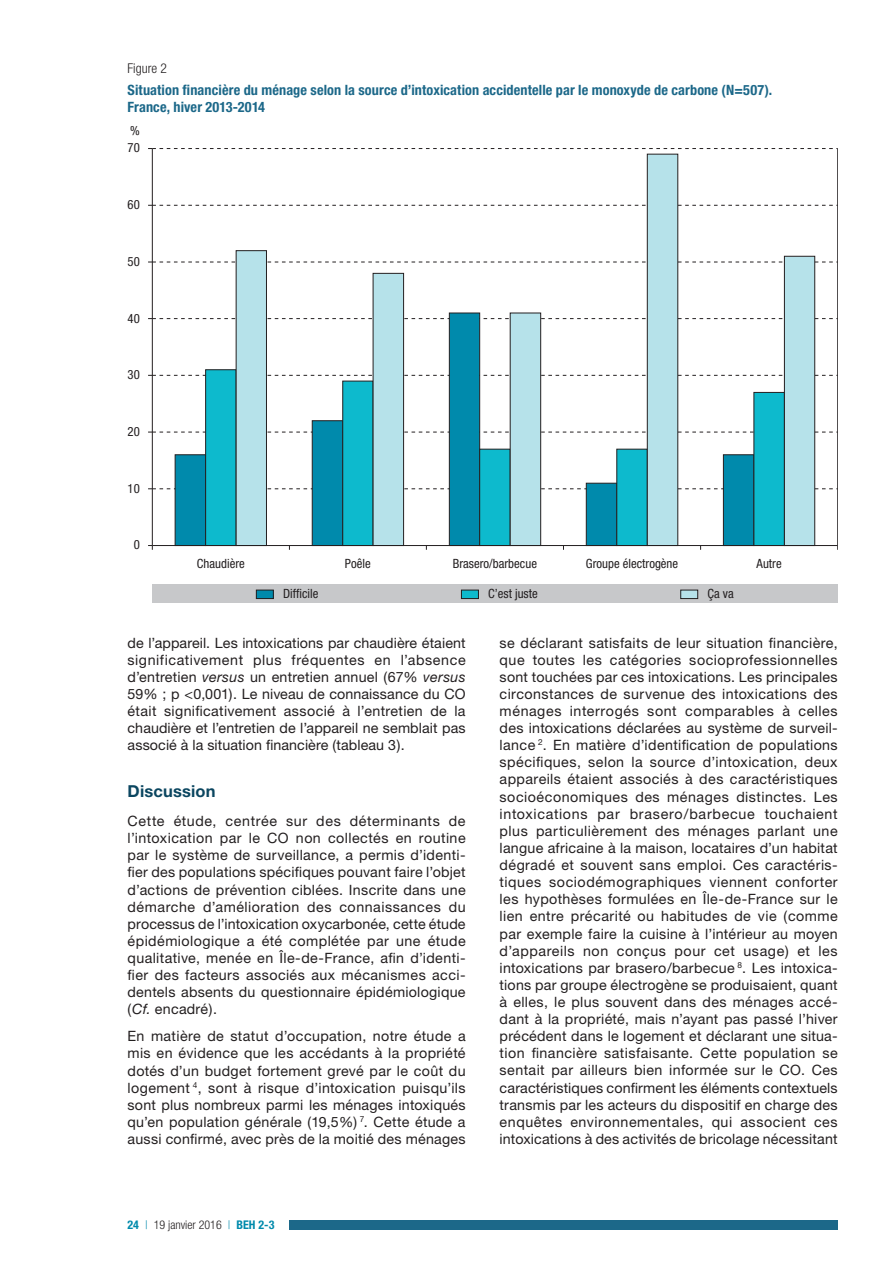
<style>
.page{position:relative;width:893px;height:1263px;background:#fff}
.page>*{position:absolute;margin:0;border:0;box-sizing:border-box;transform-origin:0 0}
.t1{font:700 16.5px "Helvetica Neue";letter-spacing:.01em;color:#0b4660}
.t2{font:14.25px/17.1px "Helvetica Neue";letter-spacing:.015em;color:#231f20;text-align:justify}
.t3{font:700 condensed 14.25px/17.1px "Helvetica Neue LT Std";letter-spacing:.01em;color:#1c6889}
.t4{font:300 condensed 13.5px "Helvetica Neue LT Std";color:#231f20}
.t5{font:condensed 12.75px "Helvetica Neue LT Std";color:#231f20}
.t6{font:300 condensed 12px "Helvetica Neue LT Std";color:#231f20}
.s1{font-style:italic}
.s2{font-family:"Helvetica Neue";font-weight:700;color:#008aac}
.s3{color:#008aac}
</style>
<div class="page">
<div style="left:289px;top:1220px;width:549px;height:10px;background:#1c6889"></div>
<div style="left:152px;top:585px;width:686px;height:18px;background:#c7c8ca"></div>
<svg style="left:175px;top:312px;width:61px;height:233px"></svg>
<svg style="left:205px;top:369px;width:31px;height:176px;background:#0eb1c2"></svg>
<svg style="left:236px;top:154px;width:579px;height:391px"></svg>
<svg style="left:148px;top:148px;width:690px;height:1px"></svg>
<svg style="left:148px;top:205px;width:689px;height:1px"></svg>
<svg style="left:148px;top:262px;width:689px;height:1px"></svg>
<svg style="left:148px;top:318px;width:689px;height:1px"></svg>
<svg style="left:148px;top:375px;width:689px;height:1px"></svg>
<svg style="left:148px;top:432px;width:689px;height:1px"></svg>
<svg style="left:148px;top:488px;width:689px;height:1px"></svg>
<svg style="left:148px;top:545px;width:5px;height:5px"></svg>
<hr style="left:152px;top:149px;width:1px;height:396px;background:#231f20">
<hr style="left:837px;top:149px;width:1px;height:396px;background:#231f20">
<hr style="left:152px;top:545px;width:686px;height:1px;background:#231f20">
<div style="left:256px;top:590px;width:17px;height:8px;background:#008aac"></div>
<div style="left:256px;top:590px;width:18px;height:9px;border:1px solid #231f20"></div>
<div style="left:681px;top:590px;width:17px;height:8px;background:#b6e2ea"></div>
<div style="left:680px;top:590px;width:18px;height:9px;border:1px solid #231f20"></div>
<div style="left:461px;top:590px;width:17px;height:8px;background:#0dbacd"></div>
<div style="left:461px;top:590px;width:18px;height:9px;border:1px solid #231f20"></div>
<p class="t4" style="left:128px;top:61px;width:41px">Figure 2</p>
<p class="t3" style="left:128px;top:81px;width:646px">Situation financière du ménage selon la source d’intoxication accidentelle par le monoxyde de carbone (N=507).<br>France, hiver 2013-2014</p>
<p class="t5" style="left:130px;top:123px;width:11px">%</p>
<p class="t5" style="left:128px;top:141px;width:14px">70</p>
<p class="t5" style="left:128px;top:197px;width:14px">60</p>
<p class="t5" style="left:128px;top:254px;width:14px">50</p>
<p class="t5" style="left:128px;top:311px;width:14px">40</p>
<p class="t5" style="left:128px;top:367px;width:14px">30</p>
<p class="t5" style="left:128px;top:424px;width:14px">20</p>
<p class="t5" style="left:128px;top:481px;width:14px">10</p>
<p class="t5" style="left:134px;top:538px;width:8px">0</p>
<p class="t5" style="left:197px;top:556px;width:49px">Chaudière</p>
<p class="t5" style="left:345px;top:556px;width:27px">Poêle</p>
<p class="t5" style="left:453px;top:556px;width:86px">Brasero/barbecue</p>
<p class="t5" style="left:586px;top:556px;width:94px">Groupe électrogène</p>
<p class="t5" style="left:757px;top:556px;width:27px">Autre</p>
<p class="t5" style="left:283px;top:586px;width:37px">Difficile</p>
<p class="t5" style="left:488px;top:586px;width:51px">C’est juste</p>
<p class="t5" style="left:707px;top:586px;width:28px">Ça va</p>
<p class="t2" style="left:128px;top:634px;width:340px">de l’appareil. Les intoxications par chaudière étaient significativement plus fréquentes en l’absence d’entretien <span class="s1">versus</span> un entretien annuel (67% <span class="s1">versus </span>59% ; p &lt;0,001). Le niveau de connaissance du CO était significativement associé à l’entretien de la chaudière et l’entretien de l’appareil ne semblait pas associé à la situation financière (tableau 3).</p>
<p class="t1" style="left:128px;top:781px;width:90px">Discussion</p>
<p class="t2" style="left:128px;top:812px;width:340px">Cette étude, centrée sur des déterminants de l’intoxication par le CO non collectés en routine par le système de surveillance, a permis d’identi&shy;fier des populations spécifiques pouvant faire l’objet d’actions de prévention ciblées. Inscrite dans une démarche d’amélioration des connaissances du processus de l’intoxication oxycarbonée, cette étude épidémiologique a été complétée par une étude qualitative, menée en Île-de-France, afin d’identi&shy;fier des facteurs associés aux mécanismes acci&shy;dentels absents du questionnaire épidémiologique (<span class="s1">Cf.</span> encadré).</p>
<p class="t2" style="left:128px;top:1027px;width:340px">En matière de statut d’occupation, notre étude a mis en évidence que les accédants à la propriété dotés d’un budget fortement grevé par le coût du logement <sup>4</sup>, sont à risque d’intoxication puisqu’ils sont plus nombreux parmi les ménages intoxiqués qu’en population générale (19,5%) <sup>7</sup>. Cette étude a aussi confirmé, avec près de la moitié des ménages</p>
<p class="t6" style="left:128px;top:1218px;width:148px"><span class="s2">24</span> <span class="s3">|</span> 19 janvier 2016 <span class="s3">|</span> <span class="s2">BEH 2-3</span></p>
<p class="t2" style="left:500px;top:634px;width:340px">se déclarant satisfaits de leur situation financière, que toutes les catégories socioprofessionnelles sont touchées par ces intoxications. Les principales circonstances de survenue des intoxications des ménages interrogés sont comparables à celles des intoxications déclarées au système de surveil&shy;lance <sup>2</sup>. En matière d’identification de populations spécifiques, selon la source d’intoxication, deux appareils étaient associés à des caractéristiques socioéconomiques des ménages distinctes. Les intoxications par brasero/barbecue touchaient plus particulièrement des ménages parlant une langue africaine à la maison, locataires d’un habitat dégradé et souvent sans emploi. Ces caractéris&shy;tiques sociodémographiques viennent conforter les hypothèses formulées en Île-de-France sur le lien entre précarité ou habitudes de vie (comme par exemple faire la cuisine à l’intérieur au moyen d’appareils non conçus pour cet usage) et les intoxications par brasero/barbecue <sup>8</sup>. Les intoxica&shy;tions par groupe électrogène se produisaient, quant à elles, le plus souvent dans des ménages accé&shy;dant à la propriété, mais n’ayant pas passé l’hiver précédent dans le logement et déclarant une situa&shy;tion financière satisfaisante. Cette population se sentait par ailleurs bien informée sur le CO. Ces caractéristiques confirment les éléments contextuels transmis par les acteurs du dispositif en charge des enquêtes environnementales, qui associent ces intoxications à des activités de bricolage nécessitant</p>
</div>
